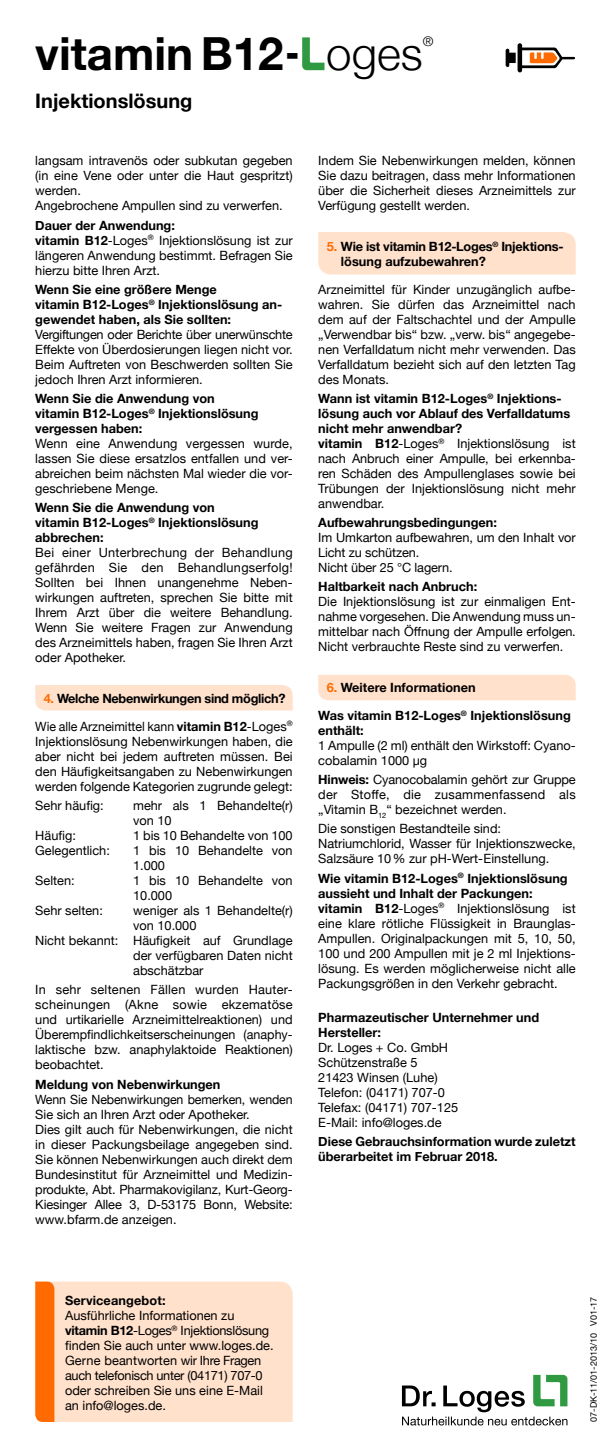
<style>
.page{position:relative;width:611px;height:1456px;background:#fff}
.page>*{position:absolute;margin:0;border:0;box-sizing:border-box;transform-origin:0 0}
.t1{font:700 45.6px "Helvetica Neue";color:#000}
.t2{font:700 19.95px "Helvetica Neue";color:#000}
.t3{font:300 13.5px "Helvetica Neue";color:#000}
.t4{font:12.75px/15px "Helvetica Neue";color:#000}
.t5{font:700 12.75px/15px "Helvetica Neue";color:#000}
.t6{font:700 12.75px/27.8px "Helvetica Neue";letter-spacing:-.025em;color:#000;text-align:center}
.t7{font:700 12.75px/15px "Helvetica Neue";letter-spacing:-.02em;color:#000}
.t8{font:9px "Helvetica Neue";color:#000}
.s1{font-weight:300}
.s2{font-weight:700}
.s3{color:#ff6b00}
.s4{font-weight:400}
</style>
<div class="page">
<svg style="left:505px;top:43px;width:70px;height:29px"></svg>
<svg style="left:302px;top:37px;width:22px;height:33px"></svg>
<div style="left:318px;top:232px;width:257px;height:42px;background:#ffe1cc"></div>
<div style="left:35px;top:685px;width:257px;height:25px;background:#ffe1cc"></div>
<div style="left:318px;top:675px;width:257px;height:25px;background:#ffe1cc"></div>
<div style="left:54px;top:1281px;width:238px;height:140px;background:#ffe1cc"></div>
<div style="left:35px;top:1281px;width:19px;height:140px;background:#ff6b00"></div>
<svg style="left:402px;top:1374px;width:165px;height:51px"></svg>
<h1 class="t1" style="left:35px;top:18px;width:389px">vitamin B12- <span class="s1">oges</span></h1>
<p class="t3" style="left:422px;top:30px;width:12px">®</p>
<h2 class="t2" style="left:35px;top:85px;width:158px">Injektionslösung</h2>
<p class="t4" style="left:35px;top:154px;width:259px">langsam intravenös oder subkutan gegeben (in eine Vene oder unter die Haut gespritzt) werden.<br>Angebrochene Ampullen sind zu verwerfen.</p>
<p class="t4" style="left:35px;top:218px;width:259px"><span class="s2">Dauer der Anwendung:<br>vitamin B12</span>-Loges<sup>®</sup> Injektionslösung ist zur längeren Anwendung bestimmt. Befragen Sie hierzu bitte Ihren Arzt.</p>
<p class="t5" style="left:35px;top:282px;width:248px">Wenn Sie eine größere Menge<br>vitamin B12-Loges<sup>®</sup> Injektionslösung an&shy;gewendet haben, als Sie sollten:</p>
<p class="t4" style="left:35px;top:327px;width:259px;text-align:justify">Vergiftungen oder Berichte über unerwünschte Effekte von Überdosierungen liegen nicht vor.<br>Beim Auftreten von Beschwerden sollten Sie jedoch Ihren Arzt informieren.</p>
<p class="t5" style="left:35px;top:391px;width:225px">Wenn Sie die Anwendung von vitamin B12-Loges<sup>®</sup> Injektionslösung vergessen haben:</p>
<p class="t4" style="left:35px;top:437px;width:259px;text-align:justify">Wenn eine Anwendung vergessen wurde, lassen Sie diese ersatzlos entfallen und ver&shy;abreichen beim nächsten Mal wieder die vor&shy;geschriebene Menge.</p>
<p class="t5" style="left:35px;top:500px;width:225px">Wenn Sie die Anwendung von vitamin B12-Loges<sup>®</sup> Injektionslösung abbrechen:</p>
<p class="t4" style="left:35px;top:546px;width:259px;text-align:justify">Bei einer Unterbrechung der Behandlung gefährden Sie den Behandlungserfolg!<br>Sollten bei Ihnen unangenehme Neben&shy;wirkungen auftreten, sprechen Sie bitte mit Ihrem Arzt über die weitere Behandlung.<br>Wenn Sie weitere Fragen zur Anwendung des Arzneimittels haben, fragen Sie Ihren Arzt oder Apotheker.</p>
<p class="t6" style="left:35px;top:685px;width:259px"><span class="s3">4.</span> Welche Nebenwirkungen sind möglich?<br><span class="s4">Wie alle Arzneimittel kann</span> vitamin B12<span class="s4">-Loges</span><sup>®</sup></p>
<p class="t4" style="left:35px;top:734px;width:259px;text-align:justify">Injektionslösung Nebenwirkungen haben, die aber nicht bei jedem auftreten müssen. Bei den Häufigkeitsangaben zu Nebenwirkungen werden folgende Kategorien zugrunde gelegt:</p>
<p class="t4" style="left:35px;top:798px;width:70px">Sehr häufig:</p>
<p class="t4" style="left:133px;top:798px;width:161px">mehr als 1 Behandelte(r) von 10</p>
<p class="t4" style="left:35px;top:828px;width:42px">Häufig:</p>
<p class="t4" style="left:133px;top:828px;width:161px">1 bis 10 Behandelte von 100</p>
<p class="t4" style="left:35px;top:843px;width:76px">Gelegentlich:</p>
<p class="t4" style="left:133px;top:843px;width:161px">1 bis 10 Behandelte von<br>1.000</p>
<p class="t4" style="left:35px;top:873px;width:41px">Selten:</p>
<p class="t4" style="left:133px;top:873px;width:161px">1 bis 10 Behandelte von<br>10.000</p>
<p class="t4" style="left:35px;top:903px;width:69px">Sehr selten:</p>
<p class="t4" style="left:133px;top:903px;width:161px">weniger als 1 Behandelte(r)</p>
<p class="t4" style="left:133px;top:918px;width:65px">von 10.000</p>
<p class="t4" style="left:35px;top:933px;width:259px">Nicht bekannt: Häufigkeit auf Grundlage</p>
<p class="t4" style="left:133px;top:948px;width:161px">der verfügbaren Daten nicht</p>
<p class="t4" style="left:133px;top:963px;width:72px">abschätzbar</p>
<p class="t4" style="left:35px;top:983px;width:259px;text-align:justify">In sehr seltenen Fällen wurden Hauter&shy;scheinungen (Akne sowie ekzematöse und urtikarielle Arzneimittelreaktionen) und Überempfindlichkeitserscheinungen (anaphy&shy;laktische bzw. anaphylaktoide Reaktionen) beobachtet.</p>
<p class="t5" style="left:35px;top:1076px;width:187px">Meldung von Nebenwirkungen</p>
<p class="t4" style="left:35px;top:1092px;width:259px">Wenn Sie Nebenwirkungen bemerken, wenden Sie sich an Ihren Arzt oder Apotheker.<br>Dies gilt auch für Nebenwirkungen, die nicht in dieser Packungsbeilage angegeben sind.<br>Sie können Nebenwirkungen auch direkt dem Bundesinstitut für Arzneimittel und Medizin&shy;produkte, Abt. Pharmakovigilanz, Kurt-Georg-Kiesinger Allee 3, D-53175 Bonn, Website: www.bfarm.de anzeigen.</p>
<p class="t4" style="left:318px;top:154px;width:259px;text-align:justify">Indem Sie Nebenwirkungen melden, können Sie dazu beitragen, dass mehr Informationen über die Sicherheit dieses Arzneimittels zur Verfügung gestellt werden.</p>
<p class="t7" style="left:341px;top:239px;width:224px;text-indent:-14px"><span class="s3">5.</span> Wie ist vitamin B12-Loges<sup>®</sup> Injektions&shy;lösung aufzubewahren?</p>
<p class="t4" style="left:318px;top:282px;width:259px;text-align:justify">Arzneimittel für Kinder unzugänglich aufbe&shy;wahren. Sie dürfen das Arzneimittel nach dem auf der Faltschachtel und der Ampulle „Verwendbar bis“ bzw. „verw. bis“ angegebe&shy;nen Verfalldatum nicht mehr verwenden. Das Verfalldatum bezieht sich auf den letzten Tag des Monats.</p>
<p class="t4" style="left:318px;top:391px;width:259px"><span class="s2">Wann ist vitamin B12-Loges</span><sup>®</sup> <span class="s2">Injektions&shy;lösung auch vor Ablauf des Verfalldatums nicht mehr anwendbar?<br>vitamin B12</span>-Loges<sup>®</sup> Injektionslösung ist nach Anbruch einer Ampulle, bei erkennba&shy;ren Schäden des Ampullenglases sowie bei Trübungen der Injektionslösung nicht mehr anwendbar.</p>
<p class="t5" style="left:318px;top:515px;width:180px">Aufbewahrungsbedingungen:</p>
<p class="t4" style="left:318px;top:531px;width:259px">Im Umkarton aufbewahren, um den Inhalt vor<br>Licht zu schützen.<br>Nicht über 25 °C lagern.</p>
<p class="t5" style="left:318px;top:579px;width:160px">Haltbarkeit nach Anbruch:</p>
<p class="t4" style="left:318px;top:595px;width:259px;text-align:justify">Die Injektionslösung ist zur einmaligen Ent&shy;nahme vorgesehen. Die Anwendung muss un&shy;mittelbar nach Öffnung der Ampulle erfolgen.<br>Nicht verbrauchte Reste sind zu verwerfen.</p>
<p class="t5" style="left:318px;top:674px;width:254px;line-height:27.8px;text-indent:9px"><span class="s3">6.</span> Weitere Informationen<br>Was vitamin B12-Loges<sup>®</sup> Injektionslösung</p>
<p class="t5" style="left:318px;top:723px;width:47px">enthält:</p>
<p class="t4" style="left:318px;top:738px;width:259px">1 Ampulle (2 ml) enthält den Wirkstoff: Cyano&shy;cobalamin 1000 μg</p>
<p class="t4" style="left:318px;top:772px;width:259px;text-align:justify"><span class="s2">Hinweis:</span> Cyanocobalamin gehört zur Gruppe der Stoffe, die zusammenfassend als „Vitamin B<sub>12</sub>“ bezeichnet werden.</p>
<p class="t4" style="left:318px;top:822px;width:259px">Die sonstigen Bestandteile sind:<br>Natriumchlorid, Wasser für Injektionszwecke,<br>Salzsäure 10% zur pH-Wert-Einstellung.</p>
<p class="t4" style="left:318px;top:871px;width:259px"><span class="s2">Wie vitamin B12-Loges</span><sup>®</sup> <span class="s2">Injektionslösung aussieht und Inhalt der Packungen: vitamin B12</span>-Loges<sup>®</sup> Injektionslösung ist eine klare rötliche Flüssigkeit in Braunglas-Ampullen. Originalpackungen mit 5, 10, 50, 100 und 200 Ampullen mit je 2 ml Injektions&shy;lösung. Es werden möglicherweise nicht alle Packungsgrößen in den Verkehr gebracht.</p>
<p class="t5" style="left:318px;top:1010px;width:222px">Pharmazeutischer Unternehmer und<br>Hersteller:</p>
<p class="t4" style="left:318px;top:1040px;width:141px">Dr. Loges + Co. GmbH<br>Schützenstraße 5<br>21423 Winsen (Luhe)<br>Telefon: (04171) 707-0<br>Telefax: (04171) 707-125<br>E-Mail: info@loges.de</p>
<p class="t5" style="left:318px;top:1134px;width:259px">Diese Gebrauchsinformation wurde zuletzt überarbeitet im Februar 2018.</p>
<p class="t5" style="left:65px;top:1293px;width:102px">Serviceangebot:</p>
<p class="t4" style="left:65px;top:1308px;width:210px">Ausführliche Informationen zu <span class="s2">vitamin B12</span>-Loges<sup>®</sup> Injektionslösung finden Sie auch unter www.loges.de.<br>Gerne beantworten wir Ihre Fragen auch telefonisch unter (04171) 707-0 oder schreiben Sie uns eine E-Mail an info@loges.de.</p>
<p class="t8" style="left:587px;top:1421px;width:127px;rotate:-90deg">07-DK-11/01-2013/10 V01-17</p>
</div>
